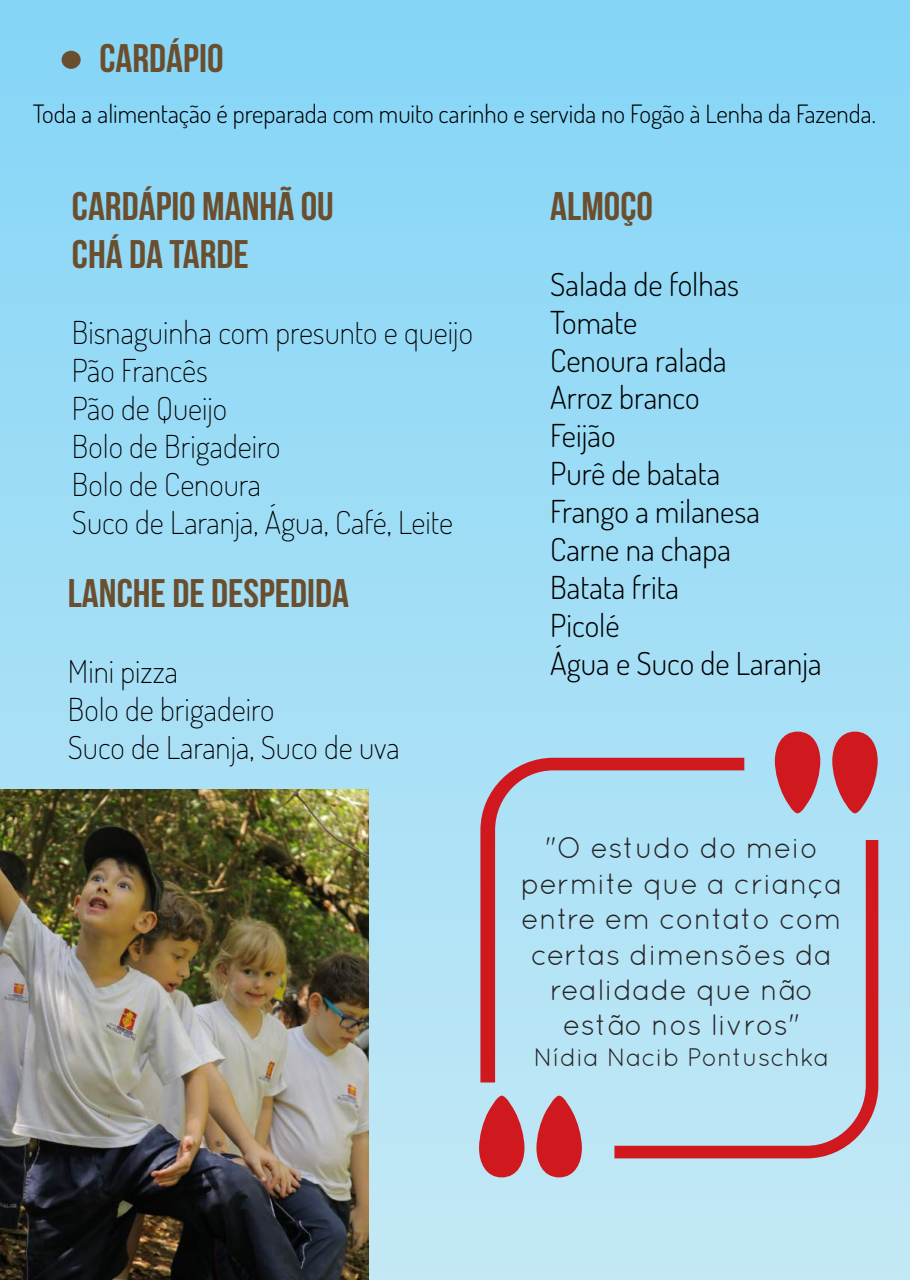
<style>
.page{position:relative;width:910px;height:1280px;background:#fff}
.page>*{position:absolute;margin:0;border:0;box-sizing:border-box;transform-origin:0 0}
.t1{font:700 39.9px/47.8px "Bebas Neue";color:#6b4e2e;scale:1.04 1}
.t2{font:200 31.65px/38px "Dosis";color:#000}
.t3{font:300 31.65px/38px "Dosis";color:#000}
.t4{font:29.55px/35.4px "Quicksand";color:#272425;text-align:center}
.t5{font:300 25.35px "Dosis";color:#000}
.t6{font:25.35px "Quicksand";color:#272425}
</style>
<div class="page">
<div style="left:0;top:0;width:910px;height:1280px;background:linear-gradient(to bottom,#84d5f7,#c4e8f4)"></div>
<svg style="left:614px;top:840px;width:264px;height:318px;fill:#b9e4f5"></svg>
<svg style="left:480px;top:758px;width:264px;height:324px;fill:#b3e3f6"></svg>
<svg style="left:775px;top:732px;width:103px;height:81px"></svg>
<svg style="left:479px;top:1096px;width:103px;height:81px"></svg>
<div style="left:62px;top:51px;width:19px;height:18px;background:#6b4e2e;border-radius:50%"></div>
<img style="left:0;top:789px;width:369px;height:491px">
<p class="t1" style="left:99px;top:34px;width:121px">CARDÁPIO</p>
<p class="t5" style="left:33px;top:97px;width:845px">Toda a alimentação é preparada com muito carinho e servida no Fogão à Lenha da Fazenda.</p>
<p class="t1" style="left:72px;top:182px;width:253px">CARDÁPIO MANHÃ OU<br>CHÁ DA TARDE</p>
<p class="t2" style="left:72px;top:312px;width:403px">Bisnaguinha com presunto e queijo<br>Pão Francês<br>Pão de Queijo<br>Bolo de Brigadeiro<br>Bolo de Cenoura<br>Suco de Laranja, Água, Café, Leite</p>
<p class="t1" style="left:68px;top:569px;width:272px">LANCHE DE DESPEDIDA</p>
<p class="t2" style="left:68px;top:651px;width:333px">Mini pizza<br>Bolo de brigadeiro<br>Suco de Laranja, Suco de uva</p>
<p class="t1" style="left:550px;top:181px;width:100px">ALMOÇO</p>
<p class="t3" style="left:550px;top:264px;width:273px">Salada de folhas<br>Tomate<br>Cenoura ralada<br>Arroz branco<br>Feijão<br>Purê de batata<br>Frango a milanesa<br>Carne na chapa<br>Batata frita<br>Picolé<br>Água e Suco de Laranja</p>
<p class="t4" style="left:521px;top:830px;width:323px">"O estudo do meio permite que a criança entre em contato com certas dimensões da realidade que não estão nos livros"</p>
<p class="t6" style="left:533px;top:1042px;width:297px">Nídia Nacib Pontuschka</p>
</div>
